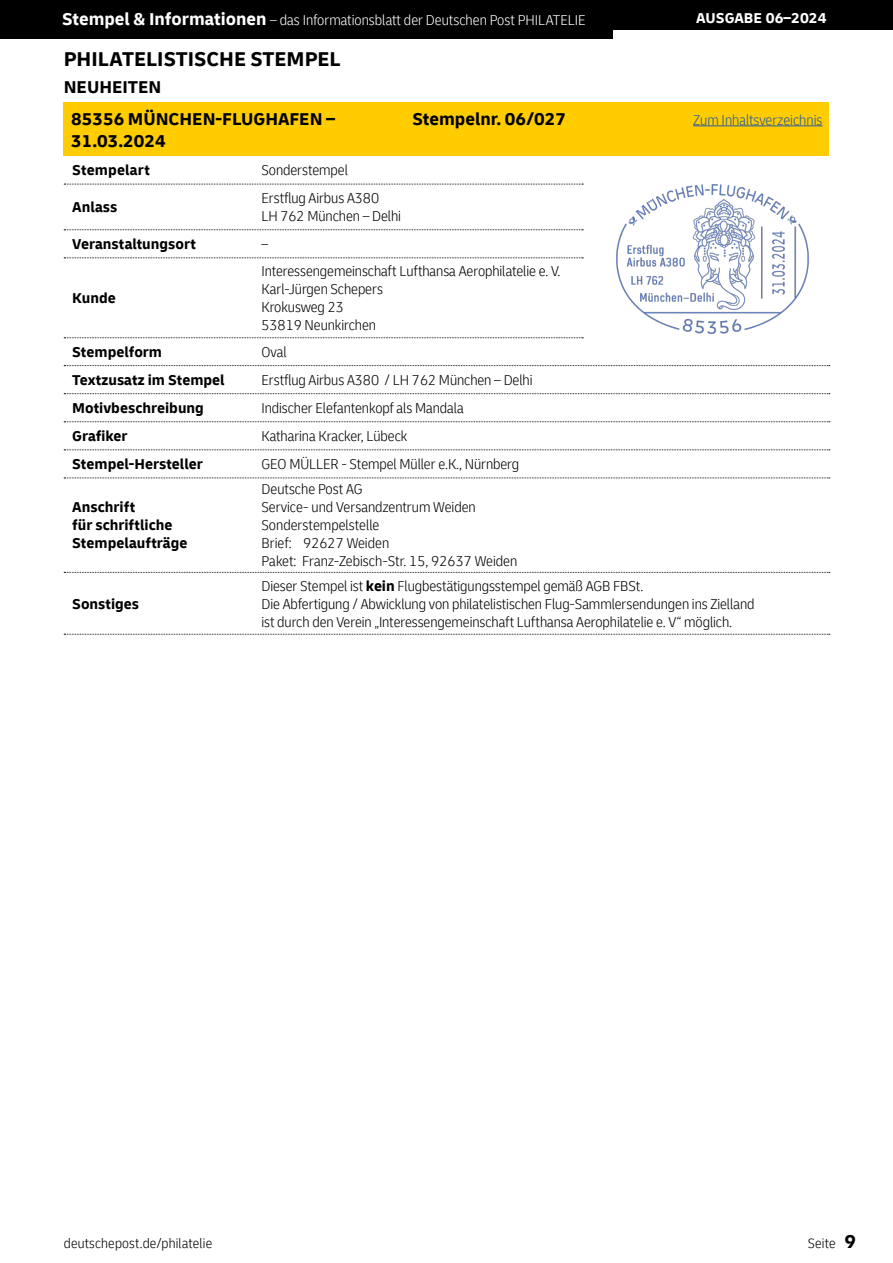
<style>
.page{position:relative;width:893px;height:1263px;background:#fff}
.page>*{position:absolute;margin:0;border:0;box-sizing:border-box;transform-origin:0 0}
.t1{font:700 21px "Delivery";color:#000}
.t2{font:700 18px "Delivery";color:#000}
.t3{font:300 condensed 15px/18px "Delivery";letter-spacing:-.005em;color:#000}
.t4{font:700 15px/28px "Delivery";color:#000}
.t5{font:300 condensed 15px "Delivery";color:#fff}
.t6{font:300 condensed 15px "Delivery";color:#275b9b}
.t7{font:700 15px "Delivery";color:#fff}
.t8{font:300 condensed 14.25px "Delivery";letter-spacing:.015em;color:#000}
.s1{font-weight:700;font-stretch:normal;font-size:18px}
.s2{font-weight:700;font-stretch:normal}
.s3{font-weight:700;font-stretch:normal;font-size:19.5px}
</style>
<div class="page">
<div style="left:0;top:0;width:893px;height:30px;background:#000"></div>
<div style="left:0;top:0;width:612px;height:38px;background:#000"></div>
<div style="left:64px;top:102px;width:765px;height:53px;background:#fc0"></div>
<svg style="left:64px;top:184px;width:519px;height:1px"></svg>
<svg style="left:64px;top:229px;width:519px;height:1px"></svg>
<svg style="left:64px;top:257px;width:519px;height:1px"></svg>
<svg style="left:64px;top:337px;width:519px;height:1px"></svg>
<svg style="left:64px;top:365px;width:766px;height:1px"></svg>
<svg style="left:64px;top:393px;width:766px;height:1px"></svg>
<svg style="left:64px;top:421px;width:766px;height:1px"></svg>
<svg style="left:64px;top:449px;width:766px;height:1px"></svg>
<svg style="left:64px;top:477px;width:766px;height:1px"></svg>
<svg style="left:64px;top:572px;width:766px;height:1px"></svg>
<img style="left:616px;top:184px;width:193px;height:151px">
<svg style="left:64px;top:634px;width:766px;height:1px"></svg>
<hr style="left:693px;top:125px;width:129px;height:1px;background:#275b9b">
<p class="t5" style="left:62px;top:12px;width:525px"><span class="s1">Stempel &amp; Informationen</span> – das Informationsblatt der Deutschen Post PHILATELIE</p>
<p class="t7" style="left:696px;top:9px;width:132px">AUSGABE 06–2024</p>
<h1 class="t1" style="left:64px;top:46px;width:278px">PHILATELISTISCHE STEMPEL</h1>
<p class="t2" style="left:64px;top:76px;width:99px">NEUHEITEN</p>
<p class="t2" style="left:71px;top:108px;width:265px">85356 MÜNCHEN-FLUGHAFEN –</p>
<p class="t2" style="left:412px;top:108px;width:155px">Stempelnr. 06/027</p>
<p class="t2" style="left:71px;top:130px;width:96px">31.03.2024</p>
<p class="t4" style="left:72px;top:155px;width:79px">Stempelart</p>
<p class="t4" style="left:72px;top:193px;width:47px">Anlass</p>
<p class="t4" style="left:72px;top:230px;width:125px">Veranstaltungsort</p>
<p class="t4" style="left:72px;top:284px;width:45px">Kunde</p>
<p class="t4" style="left:72px;top:338px;width:154px">Stempelform<br>Textzusatz im Stempel<br>Motivbeschreibung<br>Grafiker<br>Stempel-Hersteller</p>
<p class="t4" style="left:72px;top:498px;width:117px;line-height:18px">Anschrift<br>für schriftliche<br>Stempelaufträge</p>
<p class="t3" style="left:261px;top:155px;width:119px;line-height:28.3px">Sonderstempel<br>Erstflug Airbus A380</p>
<p class="t3" style="left:261px;top:202px;width:300px;line-height:27.5px">LH 762 München – Delhi<br>–<br>Interessengemeinschaft Lufthansa Aerophilatelie e. V.</p>
<p class="t3" style="left:261px;top:280px;width:123px">Karl-Jürgen Schepers<br>Krokusweg 23<br>53819 Neunkirchen</p>
<p class="t3" style="left:261px;top:338px;width:272px;line-height:28px">Oval<br>Erstflug Airbus A380 / LH 762 München – Delhi<br>Indischer Elefantenkopf als Mandala<br>Katharina Kracker, Lübeck<br>GEO MÜLLER - Stempel Müller e.K., Nürnberg</p>
<p class="t3" style="left:261px;top:480px;width:257px">Deutsche Post AG<br>Service- und Versandzentrum Weiden<br>Sonderstempelstelle<br>Brief: 92627 Weiden<br>Paket: Franz-Zebisch-Str. 15, 92637 Weiden</p>
<p class="t6" style="left:693px;top:111px;width:131px">Zum Inhaltsverzeichnis</p>
<p class="t4" style="left:72px;top:590px;width:68px">Sonstiges</p>
<p class="t3" style="left:261px;top:577px;width:495px">Dieser Stempel ist <span class="s2">kein</span> Flugbestätigungsstempel gemäß AGB FBSt.<br>Die Abfertigung / Abwicklung von philatelistischen Flug-Sammlersendungen ins Zielland ist durch den Verein „Interessengemeinschaft Lufthansa Aerophilatelie e. V“ möglich.</p>
<p class="t8" style="left:64px;top:1235px;width:150px">deutschepost.de/philatelie</p>
<p class="t8" style="left:808px;top:1235px;width:50px">Seite <span class="s3">9</span></p>
</div>
